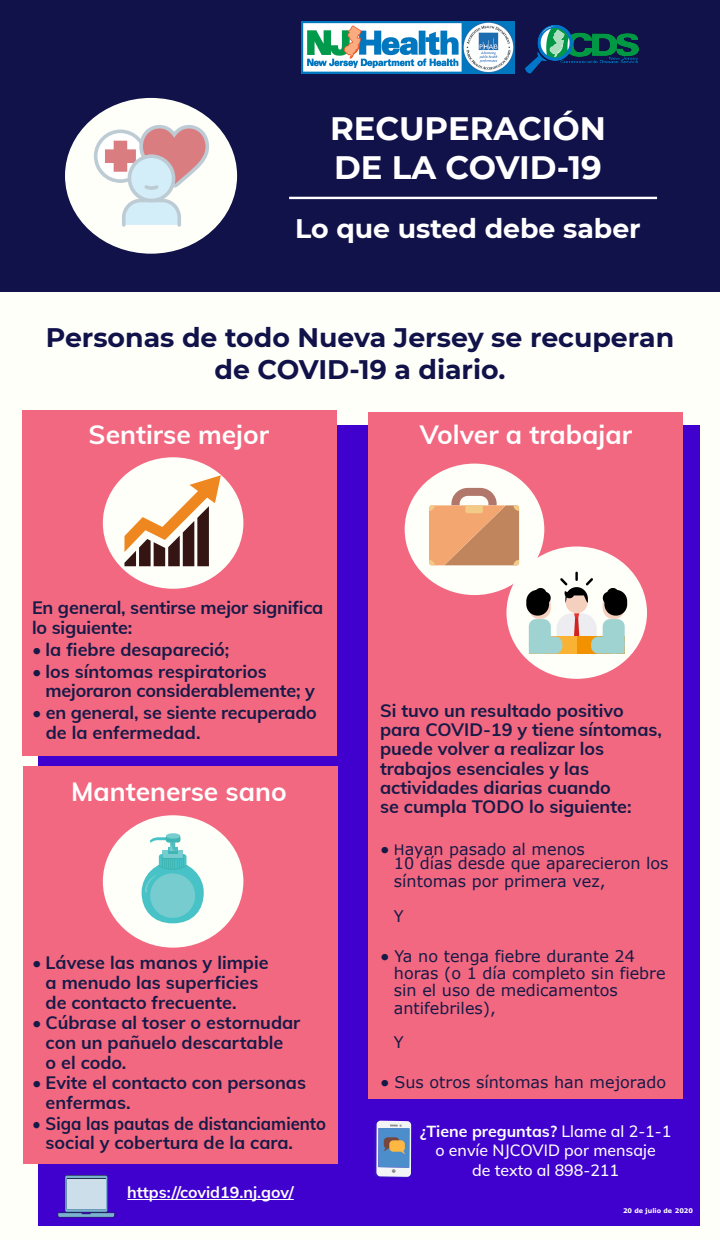
<style>
.page{position:relative;width:720px;height:1240px;background:#fff}
.page>*{position:absolute;margin:0;border:0;box-sizing:border-box;transform-origin:0 0}
.t1{font:700 32.4px/38.9px "Montserrat";color:#fff}
.t2{font:700 26.8px/32.2px "Montserrat";color:#12124a;text-align:center}
.t3{font:700 26.8px "Montserrat";color:#fff}
.t4{font:700 26.4px "Muli";color:#fff}
.t5{font:700 18px/19.6px "Muli";color:#171a47}
.t6{font:700 18px/19.6px "Muli";color:#171a47;scale:.93 1}
.t7{font:16px/17.3px "Verdana";color:#171a47}
.t8{font:500 16px/19.2px "Muli";color:#fff;text-align:center}
.t9{font:700 16px "Muli";color:#fff}
.t10{font:700 6.4px "Verdana";color:#fff}
.s1{font-family:"Muli";font-weight:700;font-size:18px}
.s2{font-size:14.4px}
.s3{font-weight:700}
</style>
<div class="page">
<div style="left:0;top:0;width:720px;height:292px;background:#12124a"></div>
<div style="left:65px;top:98px;width:172px;height:156px;background:#fffffa;border-radius:50%"></div>
<svg style="left:94px;top:125px;width:115px;height:102px"></svg>
<img style="left:302px;top:22px;width:213px;height:51px">
<img style="left:525px;top:25px;width:114px;height:49px">
<div style="left:0;top:292px;width:720px;height:948px;background:#fffffa"></div>
<div style="left:38px;top:426px;width:661px;height:800px;background:#4000cd"></div>
<div style="left:23px;top:410px;width:314px;height:345px;background:#f26881"></div>
<div style="left:369px;top:412px;width:314px;height:686px;background:#f26881"></div>
<div style="left:24px;top:767px;width:314px;height:397px;background:#f26881"></div>
<div style="left:103px;top:815px;width:140px;height:133px;background:#fffffa;border-radius:50%"></div>
<div style="left:142px;top:862px;width:62px;height:61px;background:#47c2c6;border-radius:50%"></div>
<svg style="left:144px;top:833px;width:51px;height:85px"></svg>
<div style="left:103px;top:457px;width:140px;height:132px;background:#fffffa;border-radius:50%"></div>
<svg style="left:124px;top:475px;width:97px;height:91px"></svg>
<div style="left:405px;top:464px;width:139px;height:131px;background:#fffffa;border-radius:50%"></div>
<svg style="left:429px;top:488px;width:90px;height:77px"></svg>
<div style="left:506px;top:546px;width:141px;height:133px;background:#fffffa;border-radius:50%"></div>
<div style="left:557px;top:613px;width:40px;height:41px;background:#ececf1;border-radius:15px"></div>
<svg style="left:574px;top:613px;width:5px;height:23px"></svg>
<div style="left:566px;top:587px;width:22px;height:26px;background:#f5d0be;border-radius:11px"></div>
<div style="left:529px;top:636px;width:96px;height:18px;background:#f9b233"></div>
<div style="left:577px;top:636px;width:48px;height:18px;background:#f39200"></div>
<div style="left:529px;top:593px;width:22px;height:26px;background:#f5d0be;border-radius:11px"></div>
<svg style="left:529px;top:619px;width:33px;height:35px"></svg>
<div style="left:603px;top:593px;width:22px;height:26px;background:#f5d0be;border-radius:11px"></div>
<svg style="left:591px;top:619px;width:34px;height:35px"></svg>
<div style="left:604px;top:590px;width:23px;height:26px;background:#000;border-radius:11px"></div>
<svg style="left:603px;top:588px;width:16px;height:16px"></svg>
<div style="left:526px;top:590px;width:23px;height:26px;background:#000;border-radius:11px"></div>
<svg style="left:535px;top:588px;width:16px;height:16px"></svg>
<svg style="left:560px;top:572px;width:33px;height:34px"></svg>
<svg style="left:374px;top:1121px;width:37px;height:57px;background:#8d9ec5"></svg>
<svg style="left:58px;top:1175px;width:57px;height:42px"></svg>
<div style="left:67px;top:1179px;width:39px;height:30px;background:#ccdeea"></div>
<hr style="left:289px;top:197px;width:368px;height:2px;background:#fff">
<hr style="left:127px;top:1199px;width:167px;height:1px;background:#fff">
<p class="t1" style="left:330px;top:107px;width:277px">RECUPERACIÓN<br>DE LA COVID-19</p>
<p class="t3" style="left:295px;top:209px;width:347px">Lo que usted debe saber</p>
<p class="t2" style="left:46px;top:320px;width:630px">Personas de todo Nueva Jersey se recuperan de COVID-19 a diario.</p>
<p class="t4" style="left:89px;top:416px;width:182px">Sentirse mejor</p>
<p class="t4" style="left:420px;top:416px;width:214px">Volver a trabajar</p>
<p class="t5" style="left:32px;top:597px;width:293px">En general, sentirse mejor significa lo siguiente:</p>
<p class="t5" style="left:32px;top:639px;width:199px">• la fiebre desapareció;</p>
<p class="t5" style="left:46px;top:660px;width:271px;text-indent:-14px">• los síntomas respiratorios mejoraron considerablemente; y</p>
<p class="t5" style="left:46px;top:702px;width:273px;text-indent:-14px">• en general, se siente recuperado de la enfermedad.</p>
<p class="t5" style="left:380px;top:700px;width:283px;line-height:19.2px">Si tuvo un resultado positivo para COVID-19 y tiene síntomas, puede volver a realizar los trabajos esenciales y las actividades diarias cuando<br>se cumpla TODO lo siguiente:</p>
<p class="t7" style="left:394px;top:842px;width:276px;line-height:14.2px;text-indent:-14px"><span class="s1">•</span> <span class="s2">H</span>ayan pasado al menos<br>10 días desde que aparecieron los</p>
<p class="t7" style="left:394px;top:863px;width:213px;line-height:34.8px">síntomas por primera vez,<br>Y</p>
<p class="t7" style="left:394px;top:947px;width:273px;text-indent:-14px"><span class="s1">•</span> Ya no tenga fiebre durante 24 horas (o 1 día completo sin fiebre sin el uso de medicamentos antifebriles),</p>
<p class="t7" style="left:394px;top:1034px;width:11px">Y</p>
<p class="t7" style="left:380px;top:1074px;width:287px"><span class="s1">•</span> Sus otros síntomas han mejorado</p>
<p class="t4" style="left:71px;top:772px;width:217px">Mantenerse sano</p>
<p class="t5" style="left:46px;top:952px;width:224px;text-indent:-14px">• Lávese las manos y limpie a menudo las superficies de contacto frecuente.</p>
<p class="t5" style="left:46px;top:1012px;width:256px;text-indent:-14px">• Cúbrase al toser o estornudar con un pañuelo descartable<br>o el codo.</p>
<p class="t5" style="left:46px;top:1072px;width:262px;text-indent:-14px">• Evite el contacto con personas enfermas.</p>
<p class="t6" style="left:46px;top:1112px;width:303px;text-indent:-14px">• Siga las pautas de distanciamiento social y cobertura de la cara.</p>
<p class="t9" style="left:127px;top:1180px;width:168px">https://covid19.nj.gov/</p>
<p class="t8" style="left:420px;top:1121px;width:253px"><span class="s3">¿Tiene preguntas?</span> Llame al 2-1-1 o envíe NJCOVID por mensaje<br>de texto al 898-211</p>
<p class="t10" style="left:623px;top:1206px;width:71px">20 de julio de 2020</p>
</div>
